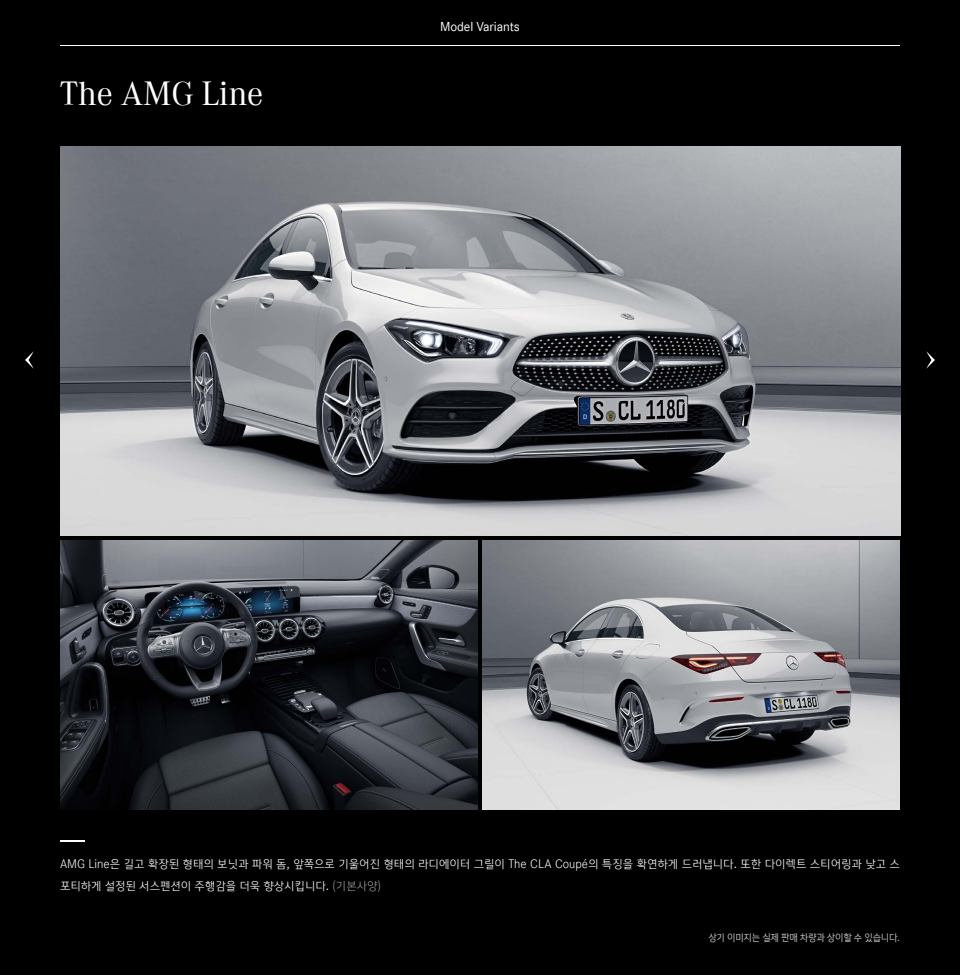
<style>
.page{position:relative;width:960px;height:975px;background:#000}
.page>*{position:absolute;margin:0;border:0;box-sizing:border-box;transform-origin:0 0}
.t1{font:35px "MBK Corporate A";letter-spacing:-.01em;color:#fff}
.t2{font:13.5px "MBK Corporate S";letter-spacing:-.01em;color:#fff}
.t3{font:300 13px/22px "MBK Corporate S";color:#fff}
.t4{font:11px "MBK Corporate S";letter-spacing:-.02em;color:#bfbfbf;scale:.95 1}
.s1{color:#999}
</style>
<div class="page">
<img style="left:482px;top:540px;width:418px;height:270px">
<hr style="left:60px;top:45px;width:840px;height:1px;background:#fff">
<img style="left:60px;top:146px;width:840px;height:390px">
<hr style="left:60px;top:840px;width:25px;height:2px;background:#fff">
<img style="left:60px;top:540px;width:418px;height:270px">
<svg style="left:25px;top:351px;width:9px;height:18px"></svg>
<svg style="left:926px;top:351px;width:9px;height:18px"></svg>
<h1 class="t1" style="left:60px;top:75px;width:205px">The AMG Line</h1>
<p class="t2" style="left:440px;top:19px;width:81px">Model Variants</p>
<p class="t3" style="left:60px;top:853px;width:842px">AMG Line은 길고 확장된 형태의 보닛과 파워 돔, 앞쪽으로 기울어진 형태의 라디에이터 그릴이 The CLA Coupé의 특징을 확연하게 드러냅니다. 또한 다이렉트 스티어링과 낮고 스 포티하게 설정된 서스펜션이 주행감을 더욱 향상시킵니다 <span class="s1">(</span>. <span class="s1">기본사양(</span></p>
<p class="t4" style="left:708px;top:931px;width:203px">상기 이미지는 실제 판매 차량과 상이할 수 있습니다.</p>
</div>
